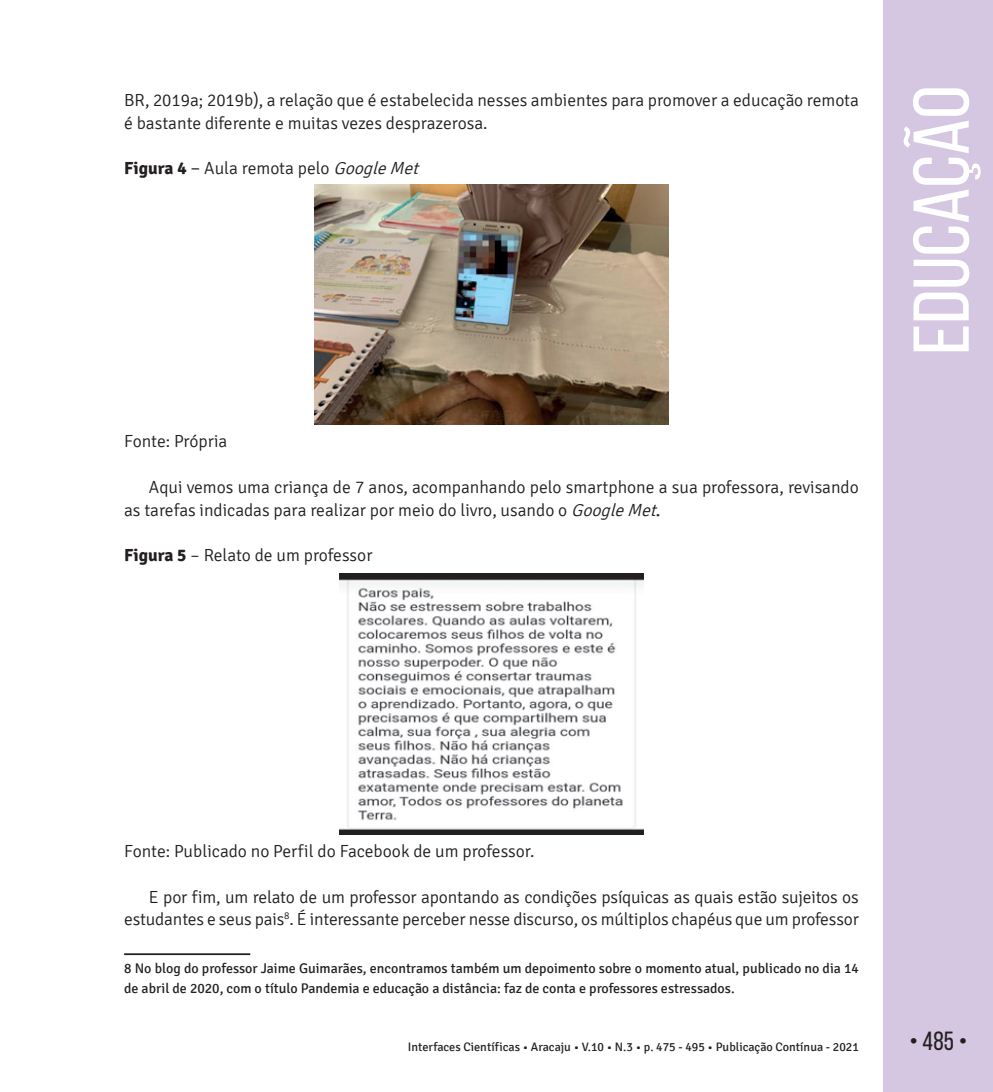
<style>
.page{position:relative;width:993px;height:1092px;background:#fff}
.page>*{position:absolute;margin:0;border:0;box-sizing:border-box;transform-origin:0 0}
.t1{font:78.75px "Bebas Neue";color:#fff;scale:1.09 1}
.t2{font:26.25px "Bebas Neue";color:#231f20}
.t3{font:300 17.5px/22.8px "Signika";color:#231f20}
.t4{font:14px/19.2px "Signika";color:#231f20}
.t5{font:12.25px "Signika";color:#231f20}
.s1{font-weight:700}
.s2{font-size:19.25px}
.s3{font-style:italic}
.s4{font-weight:400}
</style>
<div class="page">
<div style="left:883px;top:0;width:109px;height:1091px;background:#d5c6e1"></div>
<img style="left:314px;top:185px;width:354px;height:239px">
<img style="left:339px;top:573px;width:304px;height:261px">
<hr style="left:124px;top:953px;width:126px;height:2px;background:#231f20">
<p class="t3" style="left:124px;top:89px;width:736px">BR, 2019a; 2019b), a relação que é estabelecida nesses ambientes para promover a educação remota é bastante diferente e muitas vezes desprazerosa.</p>
<p class="t3" style="left:124px;top:157px;width:301px"><span class="s1">Figura 4</span> <span class="s2">–</span> Aula remota pelo <span class="s3">GoogleMet</span></p>
<p class="t3" style="left:124px;top:430px;width:105px">Fonte: Própria</p>
<p class="t3" style="left:124px;top:476px;width:736px;text-indent:25px">Aqui vemos uma criança de 7 anos, acompanhando pelo smartphone a sua professora, revisando as tarefas indicadas para realizar por meio do livro, usando o <span class="s3">GoogleMet</span><span class="s4">.</span></p>
<p class="t3" style="left:124px;top:544px;width:250px"><span class="s1">Figura 5</span> – Relato de um professor</p>
<h1 class="t1" style="left:898px;top:355px;width:248px;rotate:-90deg">EDUCAÇÃO</h1>
<p class="t3" style="left:124px;top:840px;width:411px">Fonte: Publicado no Perfil do Facebook de um professor.</p>
<p class="t3" style="left:124px;top:885px;width:736px;text-align:right">E por fim, um relato de um professor apontando as condições psíquicas as quais estão sujeitos os estudantes e seus pais<sup>8</sup>. É interessante perceber nesse discurso, os múltiplos chapéus que um professor</p>
<p class="t4" style="left:124px;top:959px;width:736px">8 No blog do professor Jaime Guimarães, encontramos também um depoimento sobre o momento atual, publicado no dia 14 de abril de 2020, com o título Pandemia e educação a distância: faz de conta e professores estressados.</p>
<p class="t5" style="left:408px;top:1040px;width:452px">Interfaces Científicas • Aracaju • V.10 • N.3 • p. 475 - 495 • Publicação Contínua - 2021</p>
<h2 class="t2" style="left:909px;top:1026px;width:59px">• 485 •</h2>
</div>
